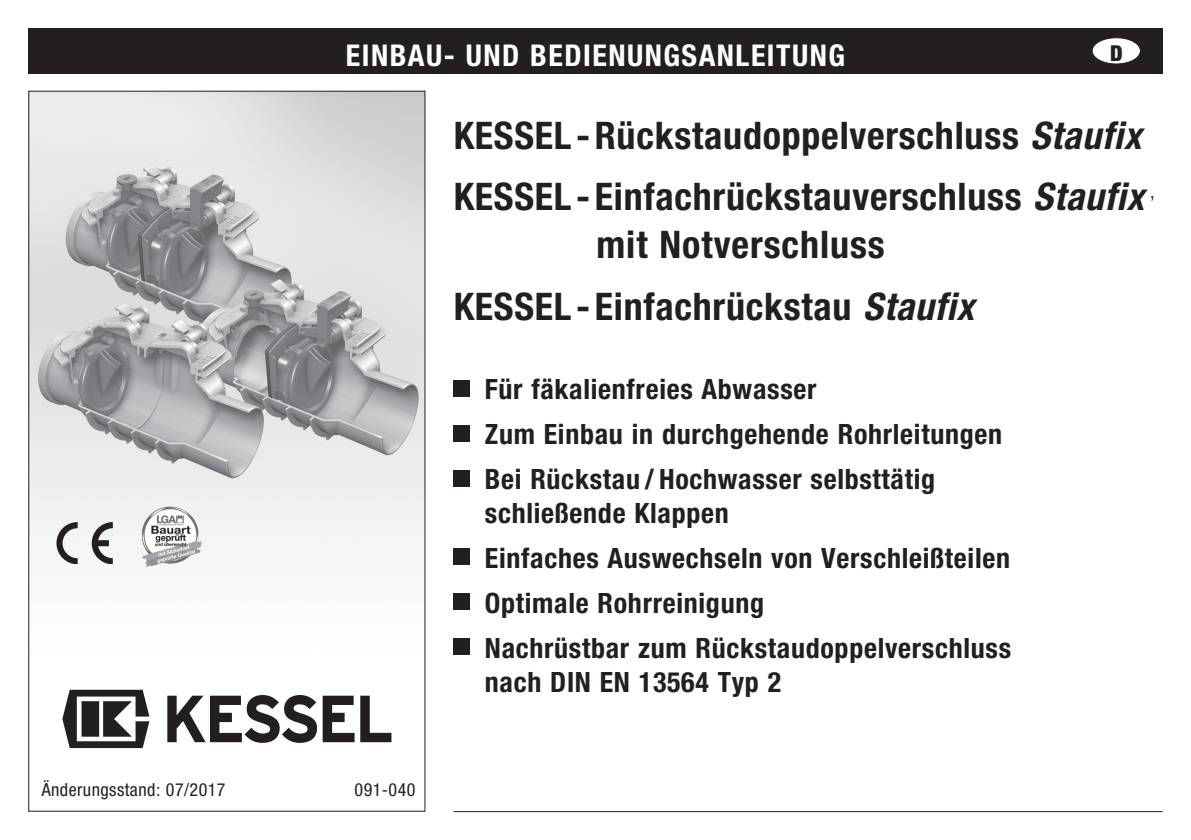
<style>
.page{position:relative;width:1191px;height:840px;background:#fff}
.page>*{position:absolute;margin:0;border:0;box-sizing:border-box;transform-origin:0 0}
.t1{font:700 condensed 38px/61.6px "Helvetica Neue";letter-spacing:.02em;color:#231f20}
.t2{font:700 condensed 30px "Helvetica Neue";letter-spacing:.05em;color:#fff}
.t3{font:700 condensed 28px/45px "Helvetica Neue";letter-spacing:.025em;color:#231f20}
.t4{font:900 condensed 21.8px "Helvetica Neue";color:#231f20}
.t5{font:condensed 18px "Helvetica Neue";letter-spacing:.025em;color:#231f20}
.s1{font-style:italic}
</style>
<div class="page">
<hr style="left:454px;top:810px;width:708px;height:1px;background:#231f20">
<div style="left:28px;top:28px;width:1134px;height:46px;background:#231f20"></div>
<div style="left:453px;top:380px;width:17px;height:16px;background:#231f20"></div>
<div style="left:453px;top:425px;width:17px;height:16px;background:#231f20"></div>
<div style="left:453px;top:469px;width:17px;height:17px;background:#231f20"></div>
<div style="left:453px;top:548px;width:17px;height:16px;background:#231f20"></div>
<div style="left:453px;top:593px;width:17px;height:16px;background:#231f20"></div>
<div style="left:453px;top:638px;width:17px;height:16px;background:#231f20"></div>
<img style="left:30px;top:93px;width:393px;height:656px">
<div style="left:1092px;top:38px;width:48px;height:26px;background:#fff;border-radius:50%"></div>
<div style="left:1091px;top:37px;width:49px;height:27px;border:1px solid #231f20;border-radius:50%"></div>
<svg style="left:167px;top:694px;width:224px;height:48px"></svg>
<svg style="left:62px;top:689px;width:87px;height:58px"></svg>
<img style="left:141px;top:506px;width:28px;height:52px">
<svg style="left:56px;top:521px;width:22px;height:42px"></svg>
<svg style="left:92px;top:521px;width:21px;height:42px"></svg>
<p class="t5" style="left:42px;top:778px;width:185px">Änderungsstand: 07/2017</p>
<p class="t2" style="left:346px;top:37px;width:501px">EINBAU- UND BEDIENUNGSANLEITUNG</p>
<p class="t4" style="left:1110px;top:40px;width:14px">D</p>
<h1 class="t1" style="left:454px;top:104px;width:702px">KESSEL-Rückstaudoppelverschluss <span class="s1">Staufix<br></span>KESSEL-Einfachrückstauverschluss <span class="s1">Staufix</span> <sup>‚</sup></h1>
<h1 class="t1" style="left:454px;top:213px;width:522px;text-indent:143px">mit Notverschluss<br>KESSEL-Einfachrückstau <span class="s1">Staufix</span></h1>
<p class="t5" style="left:354px;top:778px;width:62px">091-040</p>
<p class="t3" style="left:485px;top:366px;width:519px">Für fäkalienfreies Abwasser<br>Zum Einbau in durchgehende Rohrleitungen<br>Bei Rückstau/ Hochwasser selbsttätig</p>
<p class="t3" style="left:485px;top:490px;width:528px">schließende Klappen<br>Einfaches Auswechseln von Verschleißteilen Optimale Rohrreinigung<br>Nachrüstbar zum Rückstaudoppelverschluss</p>
<p class="t3" style="left:485px;top:658px;width:298px">nach DIN EN 13564 Typ 2</p>
</div>
